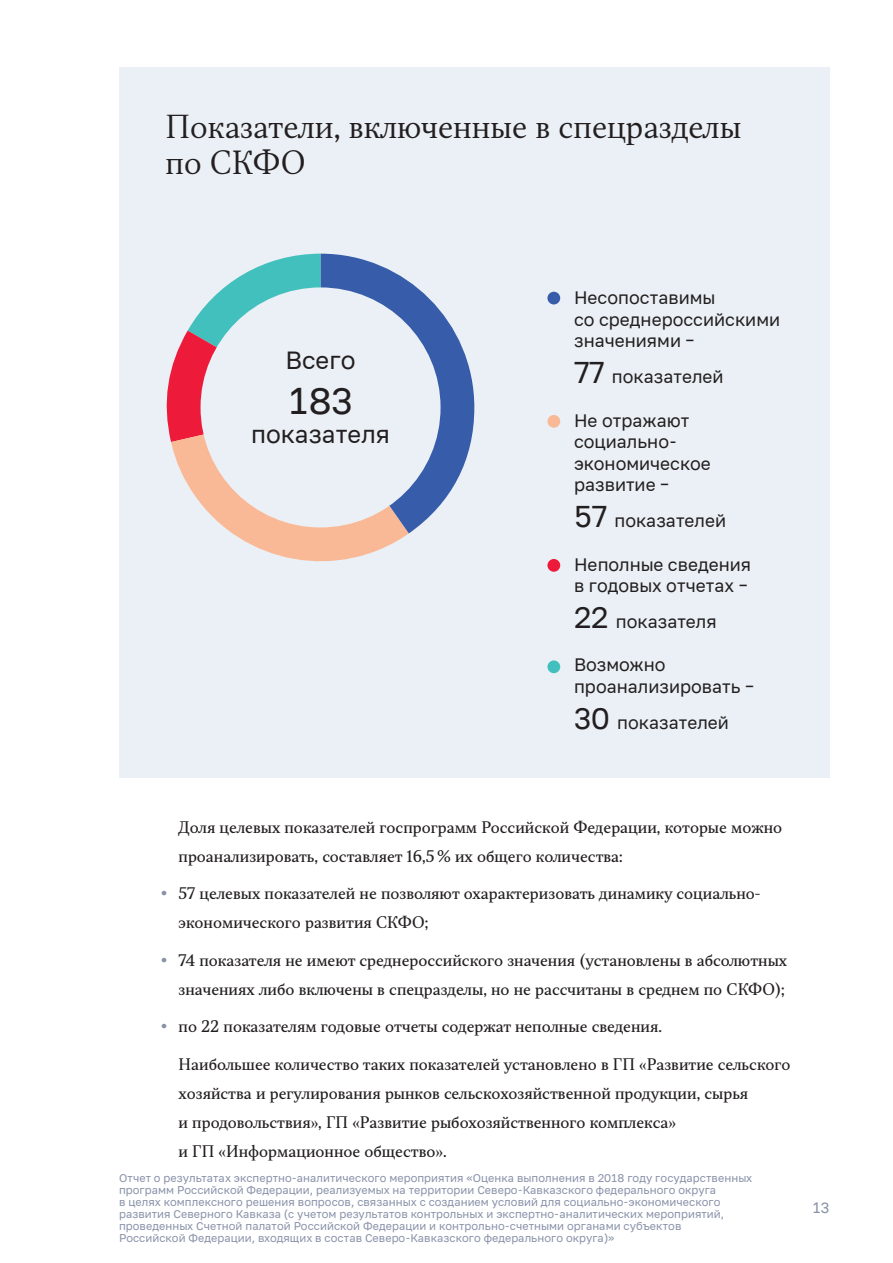
<style>
.page{position:relative;width:893px;height:1263px;background:#fff}
.page>*{position:absolute;margin:0;border:0;box-sizing:border-box;transform-origin:0 0}
.t1{font:37.2px "PT Russia Text";color:#231f20}
.t2{font:300 30px/36px "TT Jenevers";color:#231f20}
.t3{font:24.75px "PT Russia Text";color:#231f20}
.t4{font:18px/21.6px "PT Russia Text";color:#231f20}
.Текст___Абзац{font:15px/29px "TT Jenevers";color:#231f20}
.t5{font:15px "PT Russia Text";color:#8992a9}
.t6{font:11.25px/12px "PT Russia Text";letter-spacing:.005em;color:#8992a9}
.s1{font-size:30px}
.s2{font-weight:700;font-size:19.5px;color:#8992a9}
</style>
<div class="page">
<div style="left:119px;top:67px;width:710px;height:710px;background:#eaf0f5"></div>
<svg style="left:166px;top:254px;width:308px;height:308px"></svg>
<div style="left:201px;top:287px;width:240px;height:240px;background:#eaf0f5;border-radius:50%"></div>
<div style="left:547px;top:292px;width:13px;height:12px;background:#365caa;border-radius:50%"></div>
<div style="left:547px;top:559px;width:13px;height:13px;background:#ed1a3a;border-radius:50%"></div>
<div style="left:547px;top:415px;width:13px;height:13px;background:#fab996;border-radius:50%"></div>
<div style="left:547px;top:660px;width:13px;height:13px;background:#42c0bd;border-radius:50%"></div>
<p class="t2" style="left:166px;top:109px;width:577px">Показатели, включенные в спецразделы по СКФО</p>
<p class="t3" style="left:285px;top:346px;width:72px">Всего</p>
<p class="t1" style="left:288px;top:379px;width:66px">183</p>
<p class="t3" style="left:251px;top:420px;width:141px">показателя</p>
<p class="t4" style="left:574px;top:287px;width:208px">Несопоставимы<br>со среднероссийскими значениями –</p>
<p class="t4" style="left:574px;top:366px;width:151px"><span class="s1">77</span> показателей</p>
<p class="t4" style="left:574px;top:409px;width:138px">Не отражают социально&shy;экономическое развитие –</p>
<p class="t4" style="left:574px;top:510px;width:154px"><span class="s1">57</span> показателей</p>
<p class="t4" style="left:574px;top:553px;width:179px">Неполные сведения в годовых отчетах –</p>
<p class="t4" style="left:574px;top:611px;width:144px"><span class="s1">22</span> показателя</p>
<p class="t4" style="left:574px;top:654px;width:182px">Возможно проанализировать –</p>
<p class="t4" style="left:574px;top:712px;width:156px"><span class="s1">30</span> показателей</p>
<p class="Текст___Абзац" style="left:179px;top:813px;width:605px">Доля целевых показателей госпрограмм Российской Федерации, которые можно проанализировать, составляет 16,5 % их общего количества:</p>
<p class="Текст___Абзац" style="left:179px;top:879px;width:583px;text-indent:-19px"><span class="s2">•</span> 57 целевых показателей не позволяют охарактеризовать динамику социально&shy;экономического развития СКФО;</p>
<p class="Текст___Абзац" style="left:159px;top:946px;width:629px;text-align:right"><span class="s2">•</span> 74 показателя не имеют среднероссийского значения (установлены в абсолютных значениях либо включены в спецразделы, но не рассчитаны в среднем по СКФО);</p>
<p class="Текст___Абзац" style="left:159px;top:1012px;width:504px"><span class="s2">•</span> по 22 показателям годовые отчеты содержат неполные сведения.</p>
<p class="Текст___Абзац" style="left:179px;top:1050px;width:613px">Наибольшее количество таких показателей установлено в ГП «Развитие сельского хозяйства и регулирования рынков сельскохозяйственной продукции, сырья<br>и продовольствия», ГП «Развитие рыбохозяйственного комплекса»<br>и ГП «Информационное общество».</p>
<p class="t6" style="left:119px;top:1171px;width:635px">Отчет о результатах экспертно-аналитического мероприятия «Оценка выполнения в 2018 году государственных программ Российской Федерации, реализуемых на территории Северо-Кавказского федерального округа<br>в целях комплексного решения вопросов, связанных с созданием условий для социально-экономического развития Северного Кавказа (с учетом результатов контрольных и экспертно-аналитических мероприятий, проведенных Счетной палатой Российской Федерации и контрольно-счетными органами субъектов<br>Российской Федерации, входящих в состав Северо-Кавказского федерального округа)»</p>
<p class="t5" style="left:812px;top:1199px;width:18px">13</p>
</div>
